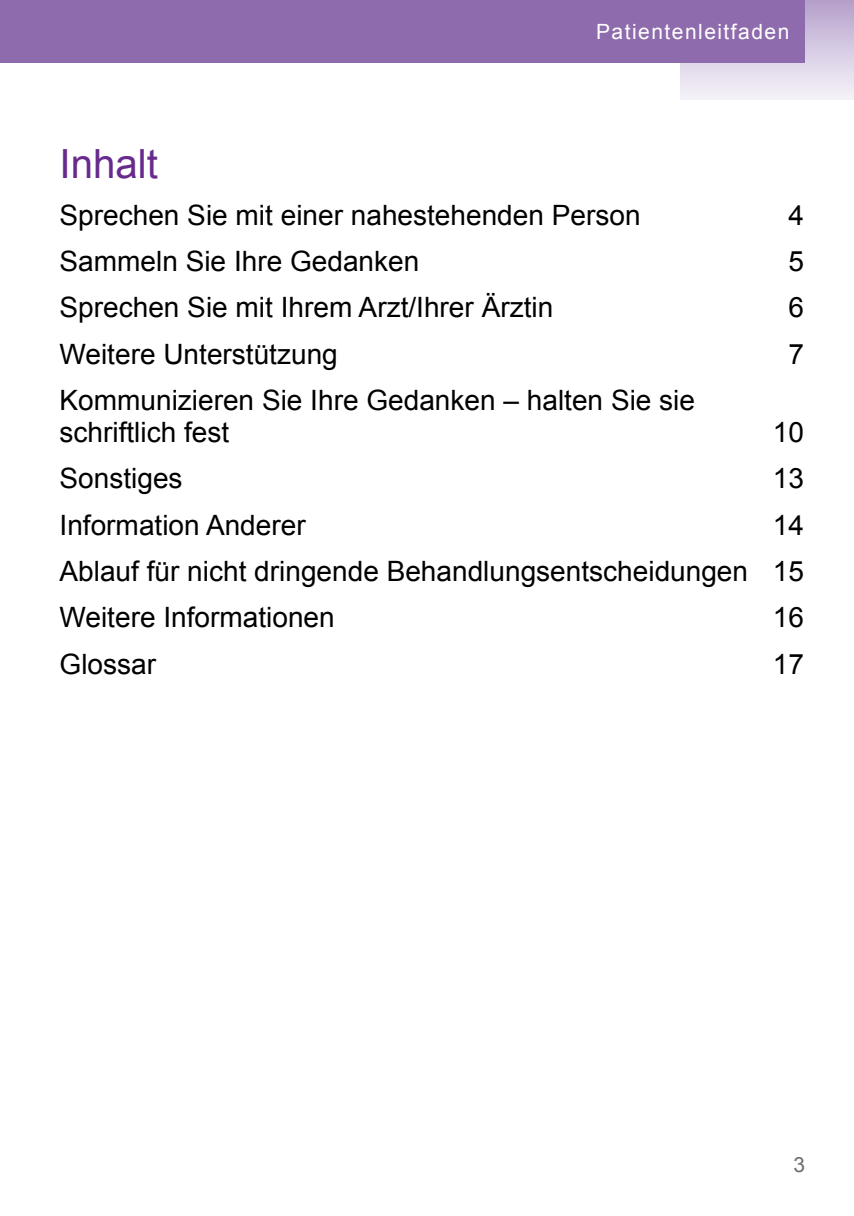
<style>
.page{position:relative;width:854px;height:1216px;background:#fff}
.page>*{position:absolute;margin:0;border:0;box-sizing:border-box;transform-origin:0 0}
.t1{font:40.25px "Arial";color:#682b8d}
.t2{font:28px/46.4px "Arial";color:#000}
.t3{font:21px "Arial";letter-spacing:.07em;color:#fff}
.t4{font:21px "Arial";color:#6d6e71}
</style>
<div class="page">
<svg style="left:680px;top:0;width:173px;height:99px;background:#ddd4e8"></svg>
<div style="left:0;top:0;width:804px;height:62px;background:#8e6bac"></div>
<p class="t3" style="left:596px;top:18px;width:195px">Patientenleitfaden</p>
<h1 class="t1" style="left:60px;top:138px;width:100px">Inhalt</h1>
<p class="t2" style="left:60px;top:192px;width:582px">Sprechen Sie mit einer nahestehenden Person</p>
<p class="t2" style="left:788px;top:192px;width:17px">4</p>
<p class="t2" style="left:60px;top:238px;width:361px">Sammeln Sie Ihre Gedanken</p>
<p class="t2" style="left:788px;top:238px;width:17px">5</p>
<p class="t2" style="left:60px;top:285px;width:495px">Sprechen Sie mit Ihrem Arzt/Ihrer Ärztin</p>
<p class="t2" style="left:788px;top:285px;width:17px">6</p>
<p class="t2" style="left:60px;top:331px;width:280px">Weitere Unterstützung</p>
<p class="t2" style="left:788px;top:331px;width:17px">7</p>
<p class="t2" style="left:60px;top:385px;width:636px;line-height:31.5px">Kommunizieren Sie Ihre Gedanken – halten Sie sie schriftlich fest</p>
<p class="t2" style="left:772px;top:409px;width:33px">10</p>
<p class="t2" style="left:60px;top:455px;width:124px">Sonstiges</p>
<p class="t2" style="left:772px;top:455px;width:33px">13</p>
<p class="t2" style="left:60px;top:502px;width:247px">Information Anderer</p>
<p class="t2" style="left:60px;top:502px;width:745px;text-align:justify;text-indent:713px">14<br>Ablauf für nicht dringende Behandlungsentscheidungen 15<br>Weitere Informationen</p>
<p class="t2" style="left:772px;top:594px;width:33px">16</p>
<p class="t2" style="left:60px;top:641px;width:98px">Glossar</p>
<p class="t2" style="left:772px;top:641px;width:33px">17</p>
<p class="t4" style="left:793px;top:1150px;width:13px">3</p>
</div>
